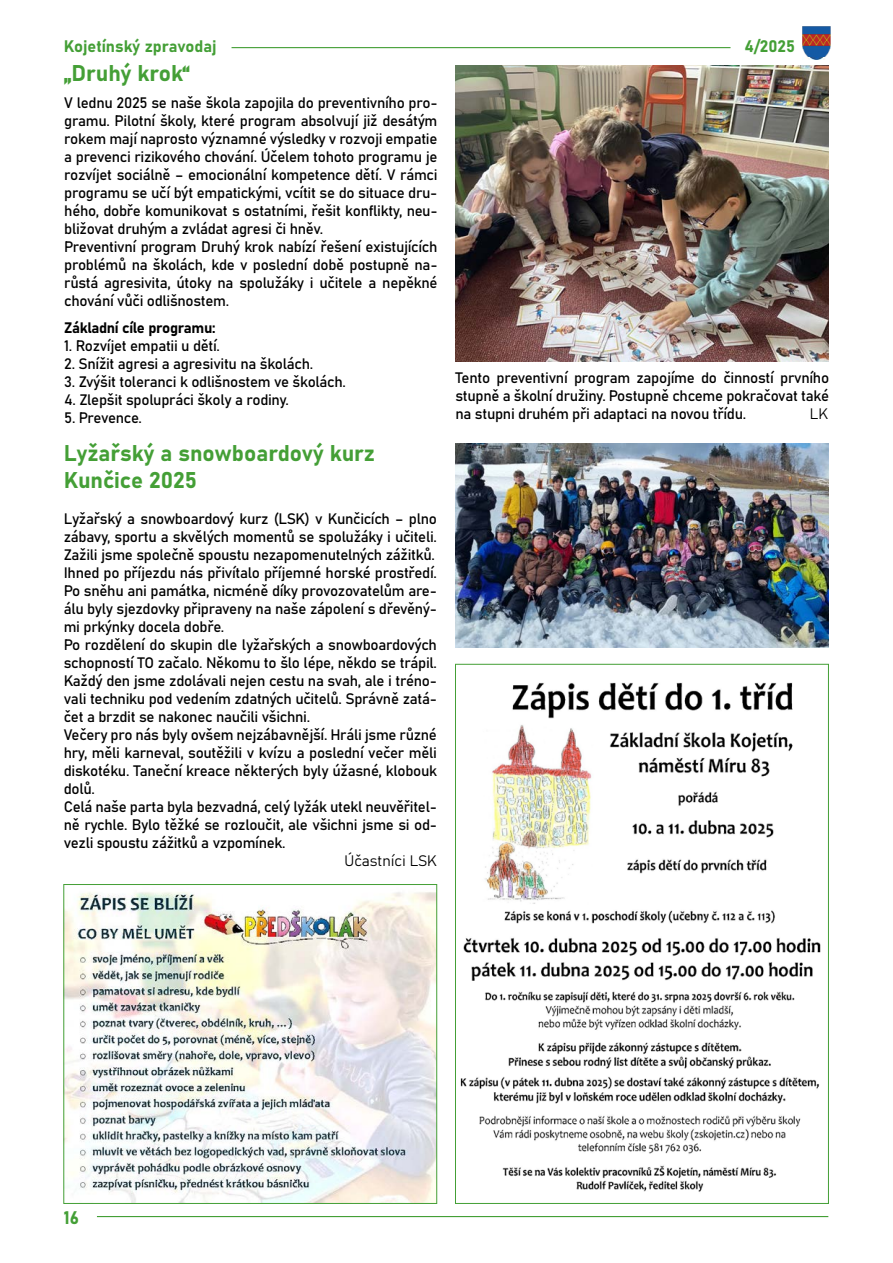
<style>
.page{position:relative;width:893px;height:1263px;background:#fff}
.page>*{position:absolute;margin:0;border:0;box-sizing:border-box;transform-origin:0 0}
.t1{font:22.5px/27px "Bahnschrift";color:#449f36}
.t2{font:18px "Bahnschrift";color:#449f36}
.t3{font:16.5px "Bahnschrift";color:#449f36}
.t4{font:15px/18px "Bahnschrift";letter-spacing:-.02em;color:#000}
.t5{font:15px "Bahnschrift";color:#000}
</style>
<div class="page">
<hr style="left:232px;top:47px;width:498px;height:1px;background:#449f36">
<hr style="left:97px;top:1216px;width:731px;height:1px;background:#449f36">
<img style="left:803px;top:27px;width:28px;height:32px">
<img style="left:455px;top:65px;width:373px;height:296px">
<img style="left:460px;top:682px;width:361px;height:510px">
<img style="left:66px;top:892px;width:369px;height:309px">
<div style="left:64px;top:884px;width:373px;height:319px;border:1px solid #449f36"></div>
<img style="left:455px;top:443px;width:373px;height:205px">
<p class="t3" style="left:64px;top:33px;width:154px">Kojetínský zpravodaj</p>
<p class="t3" style="left:744px;top:33px;width:52px">4/2025</p>
<h1 class="t1" style="left:64px;top:58px;width:127px">„Druhý krok“</h1>
<p class="t4" style="left:64px;top:92px;width:375px">V lednu 2025 se naše škola zapojila do preventivního pro&shy;gramu. Pilotní školy, které program absolvují již desátým rokem mají naprosto významné výsledky v rozvoji empatie a prevenci rizikového chování. Účelem tohoto programu je rozvíjet sociálně – emocionální kompetence dětí. V rámci programu se učí být empatickými, vcítit se do situace dru&shy;hého, dobře komunikovat s ostatními, řešit konflikty, neu&shy;bližovat druhým a zvládat agresi či hněv.<br>Preventivní program Druhý krok nabízí řešení existujících problémů na školách, kde v poslední době postupně na&shy;růstá agresivita, útoky na spolužáky i učitele a nepěkné chování vůči odlišnostem.</p>
<p class="t4" style="left:64px;top:317px;width:153px">Základní cíle programu:</p>
<p class="t4" style="left:64px;top:335px;width:157px">1. Rozvíjet empatii u dětí.</p>
<p class="t4" style="left:64px;top:353px;width:250px">2. Snížit agresi a agresivitu na školách.</p>
<p class="t4" style="left:64px;top:371px;width:283px">3. Zvýšit toleranci k odlišnostem ve školách.</p>
<p class="t4" style="left:64px;top:389px;width:226px">4. Zlepšit spolupráci školy a rodiny.</p>
<p class="t4" style="left:64px;top:407px;width:79px">5. Prevence.</p>
<p class="t4" style="left:455px;top:367px;width:375px;text-align:justify">Tento preventivní program zapojíme do činností prvního stupně a školní družiny. Postupně chceme pokračovat také na stupni druhém při adaptaci na novou třídu.</p>
<p class="t4" style="left:810px;top:403px;width:20px">LK</p>
<h1 class="t1" style="left:64px;top:438px;width:313px">Lyžařský a snowboardový kurz<br>Kunčice 2025</h1>
<p class="t4" style="left:64px;top:509px;width:375px">Lyžařský a snowboardový kurz (LSK) v Kunčicích – plno</p>
<p class="t4" style="left:64px;top:527px;width:375px">zábavy, sportu a skvělých momentů se spolužáky i učiteli.</p>
<p class="t4" style="left:64px;top:545px;width:373px">Zažili jsme společně spoustu nezapomenutelných zážitků.</p>
<p class="t4" style="left:64px;top:563px;width:375px">Ihned po příjezdu nás přivítalo příjemné horské prostředí.</p>
<p class="t4" style="left:64px;top:581px;width:375px">Po sněhu ani památka, nicméně díky provozovatelům are-</p>
<p class="t4" style="left:64px;top:599px;width:375px">álu byly sjezdovky připraveny na naše zápolení s dřevěný-</p>
<p class="t4" style="left:64px;top:617px;width:162px">mi prkýnky docela dobře.</p>
<p class="t4" style="left:64px;top:635px;width:375px">Po rozdělení do skupin dle lyžařských a snowboardových</p>
<p class="t4" style="left:64px;top:653px;width:375px">schopností TO začalo. Někomu to šlo lépe, někdo se trápil.</p>
<p class="t4" style="left:64px;top:671px;width:375px">Každý den jsme zdolávali nejen cestu na svah, ale i tréno-</p>
<p class="t4" style="left:64px;top:689px;width:375px">vali techniku pod vedením zdatných učitelů. Správně zatá-</p>
<p class="t4" style="left:64px;top:707px;width:248px">čet a brzdit se nakonec naučili všichni.</p>
<p class="t4" style="left:64px;top:725px;width:375px">Večery pro nás byly ovšem nejzábavnější. Hráli jsme různé</p>
<p class="t4" style="left:64px;top:743px;width:375px">hry, měli karneval, soutěžili v kvízu a poslední večer měli</p>
<p class="t4" style="left:64px;top:761px;width:375px">diskotéku. Taneční kreace některých byly úžasné, klobouk</p>
<p class="t4" style="left:64px;top:779px;width:33px">dolů.</p>
<p class="t4" style="left:64px;top:797px;width:375px">Celá naše parta byla bezvadná, celý lyžák utekl neuvěřitel-</p>
<p class="t4" style="left:64px;top:815px;width:375px">ně rychle. Bylo těžké se rozloučit, ale všichni jsme si od-</p>
<p class="t4" style="left:64px;top:833px;width:223px">vezli spoustu zážitků a vzpomínek.</p>
<p class="t5" style="left:345px;top:849px;width:94px">Účastníci LSK</p>
<p class="t2" style="left:64px;top:1204px;width:17px">16</p>
</div>
